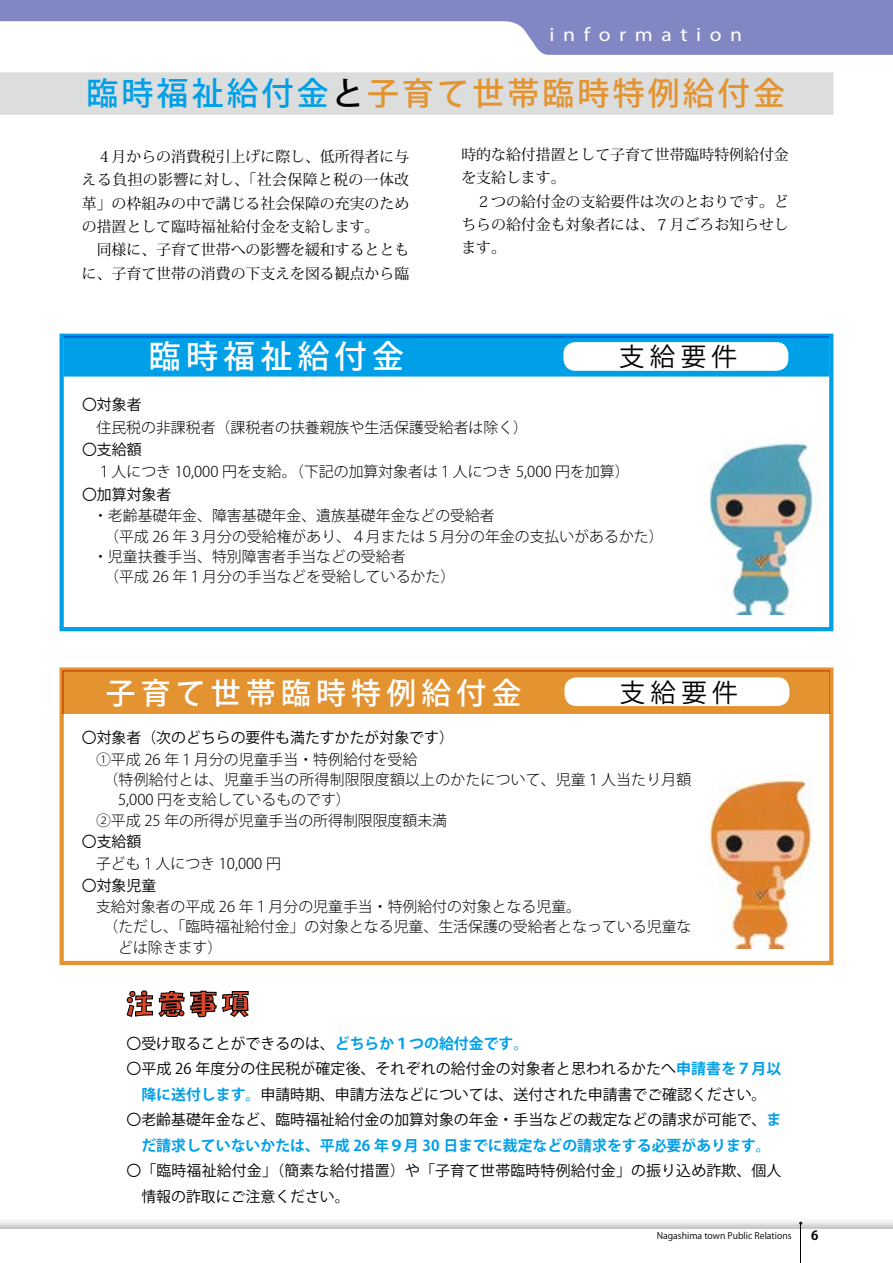
<style>
.page{position:relative;width:893px;height:1263px;background:#fff}
.page>*{position:absolute;margin:0;border:0;box-sizing:border-box;transform-origin:0 0}
.t1{font:500 31.95px "Koz Go Pro";letter-spacing:.1em;color:#e39431}
.t2{font:500 31.95px "Koz Go Pro";letter-spacing:.165em;color:#fff}
.t3{font:500 29.7px "Koz Go Pro";letter-spacing:.18em;color:#fff}
.t4{font:25.5px "Koz Go Pro";letter-spacing:.21em;color:#000}
.t5{font:19.5px "Myriad Pro";letter-spacing:.4em;color:#fff;scale:1.11 1}
.t6{font:300 14.85px/20.2px "Koz Go Pro";color:#000}
.t7{font:14.85px/25.5px "Koz Go Pro";color:#000}
.t8{font:14.85px/23.4px "Koz Min Pro";color:#000}
.t9{font:700 12.75px "Koz Go Pro";color:#000}
.t10{font:9px "Koz Go Pro";color:#000}
.s1{color:#00a0e9}
.s2{color:#000}
.s3{font-weight:700;color:#00a0e9}
</style>
<div class="page">
<svg style="left:0;top:0;width:893px;height:55px;fill:#8187c2"></svg>
<svg style="left:0;top:1221px;width:893px;height:8px"></svg>
<div style="left:64px;top:336px;width:765px;height:41px;background:#00a0e9;border:4px solid #00a0e9"></div>
<div style="left:60px;top:334px;width:773px;height:297px;border:4px solid #00a0e9"></div>
<div style="left:60px;top:667px;width:773px;height:298px;border:4px solid #e39431"></div>
<div style="left:63px;top:670px;width:767px;height:43px;background:#e39431"></div>
<div style="left:0;top:72px;width:833px;height:43px;background:#dcdddd"></div>
<div style="left:563px;top:342px;width:225px;height:29px;background:#fff;border-radius:12px"></div>
<div style="left:564px;top:677px;width:225px;height:29px;background:#fff;border-radius:12px"></div>
<img style="left:709px;top:442px;width:109px;height:172px">
<img style="left:708px;top:774px;width:106px;height:174px">
<svg style="left:126px;top:960px;width:124px;height:58px"></svg>
<hr style="left:800px;top:1223px;width:1px;height:40px;background:#000">
<svg style="left:657px;top:1226px;width:135px;height:3px"></svg>
<h3 class="t5" style="left:549px;top:23px;width:175px">information</h3>
<h1 class="t1" style="left:86px;top:72px;width:700px"><span class="s1">臨時福祉給付金</span><span class="s2">と</span>子育て世帯臨時特例給付金</h1>
<p class="t8" style="left:461px;top:142px;width:329px">時的な給付措置として子育て世帯臨時特例給付金を支給します。<br>　２つの給付金の支給要件は次のとおりです。どちらの給付金も対象者には、７月ごろお知らせします。</p>
<p class="t8" style="left:82px;top:144px;width:329px">　４月からの消費税引上げに際し、低所得者に与える負担の影響に対し、「社会保障と税の一体改革」の枠組みの中で講じる社会保障の充実のための措置として臨時福祉給付金を支給します。<br>　同様に、子育て世帯への影響を緩和するとともに、子育て世帯の消費の下支えを図る観点から臨</p>
<h1 class="t2" style="left:149px;top:336px;width:257px">臨時福祉給付金</h1>
<p class="t7" style="left:82px;top:393px;width:61px">〇対象者</p>
<p class="t6" style="left:97px;top:417px;width:433px">住民税の非課税者（課税者の扶養親族や生活保護受給者は除く(</p>
<h3 class="t4" style="left:619px;top:340px;width:119px">支給要件</h3>
<p class="t7" style="left:82px;top:437px;width:61px">〇支給額</p>
<p class="t6" style="left:97px;top:462px;width:534px">１人につき 10,000 円を支給。（下記の加算対象者は１人につき 5,000 円を加算(</p>
<p class="t7" style="left:82px;top:482px;width:91px">〇加算対象者</p>
<p class="t6" style="left:93px;top:506px;width:572px">・老齢基礎年金、障害基礎年金、遺族基礎年金などの受給者<br>　（平成 26 年３月分の受給権があり、４月または５月分の年金の支払いがあるかた(・児童扶養手当、特別障害者手当などの受給者<br>　（平成 26 年１月分の手当などを受給しているかた(</p>
<h2 class="t3" style="left:106px;top:674px;width:417px">子育て世帯臨時特例給付金</h2>
<h3 class="t4" style="left:620px;top:676px;width:119px">支給要件</h3>
<p class="t7" style="left:82px;top:725px;width:374px">〇対象者（次のどちらの要件も満たすかたが対象です(</p>
<p class="t6" style="left:96px;top:750px;width:323px">①平成 26 年１月分の児童手当・特例給付を受給</p>
<p class="t6" style="left:96px;top:770px;width:597px">　（特例給付とは、児童手当の所得制限限度額以上のかたについて、児童１人当たり月額</p>
<p class="t6" style="left:118px;top:790px;width:234px">5,000 円を支給しているものです(</p>
<p class="t6" style="left:96px;top:810px;width:353px">②平成 25 年の所得が児童手当の所得制限限度額未満</p>
<p class="t7" style="left:82px;top:829px;width:61px">〇支給額</p>
<p class="t6" style="left:96px;top:853px;width:186px">子ども１人につき 10,000 円</p>
<p class="t7" style="left:82px;top:873px;width:76px">〇対象児童</p>
<p class="t6" style="left:96px;top:897px;width:487px">支給対象者の平成 26 年１月分の児童手当・特例給付の対象となる児童。</p>
<p class="t6" style="left:96px;top:917px;width:597px">　（ただし、「臨時福祉給付金」の対象となる児童、生活保護の受給者となっている児童な</p>
<p class="t6" style="left:118px;top:937px;width:106px">どは除きます(</p>
<p class="t7" style="left:126px;top:1031px;width:656px">〇受け取ることができるのは、<span class="s3">どちらか１つの給付金です。<br></span>〇平成 26 年度分の住民税が確定後、それぞれの給付金の対象者と思われるかたへ<span class="s3">申請書を７月以　降に送付します。</span>申請時期、申請方法などについては、送付された申請書でご確認ください。〇老齢基礎年金など、臨時福祉給付金の加算対象の年金・手当などの裁定などの請求が可能で、<span class="s3">ま　だ請求していないかたは、平成 26 年９月 30 日までに裁定などの請求をする必要があります。</span></p>
<p class="t7" style="left:126px;top:1158px;width:656px">〇「臨時福祉給付金」（簡素な給付措置）や「子育て世帯臨時特例給付金」の振り込め詐欺、個人　情報の詐取にご注意ください。</p>
<p class="t10" style="left:657px;top:1230px;width:136px">Nagashima town Public Relations</p>
<p class="t9" style="left:811px;top:1227px;width:9px">6</p>
</div>
